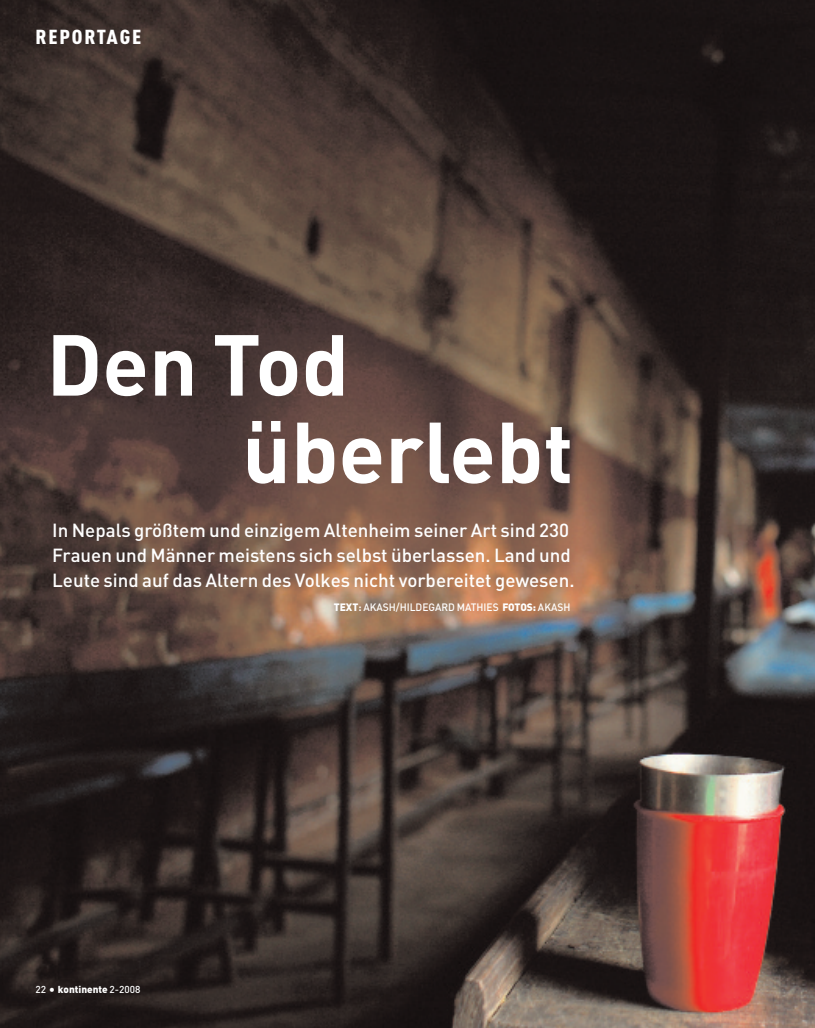
<style>
.page{position:relative;width:815px;height:1028px;background:#fff}
.page>*{position:absolute;margin:0;border:0;box-sizing:border-box;transform-origin:0 0}
.t1{font:700 85px/87.5px "DIN Pro";color:#fff}
.t2{font:900 20px "DIN Cond";letter-spacing:.085em;color:#fff;scale:1.1 1}
.t3{font:500 18.75px/25px "DIN Pro";color:#fff}
.t4{font:500 10.62px "DIN Pro";color:#fff;scale:.96 1}
.t5{font:900 10px "DIN Pro";color:#fff}
.s1{font-weight:500}
.s2{font-weight:500;font-size:12.5px}
.s3{font-weight:900}
.s4{font-weight:700}
</style>
<div class="page">
<img style="left:0;top:0;width:815px;height:1028px">
<p class="t2" style="left:35px;top:24px;width:98px">REPORTAGE</p>
<h1 class="t1" style="left:242px;top:319px;width:333px;text-indent:-196px">Den Tod überlebt</h1>
<p class="t3" style="left:52px;top:517px;width:524px">In Nepals größtem und einzigem Altenheim seiner Art sind 230<br>Frauen und Männer meistens sich selbst überlassen. Land und<br>Leute sind auf das Altern des Volkes nicht vorbereitet gewesen.</p>
<p class="t5" style="left:35px;top:983px;width:106px"><span class="s1">22</span> <span class="s2">•</span> kontinente <span class="s1">2-2008</span></p>
<p class="t4" style="left:334px;top:601px;width:248px"><span class="s3">TEXT</span><span class="s4">:</span> AKASH/HILDEGARD MATHIES <span class="s3">FOTOS:</span> AKASH</p>
</div>
